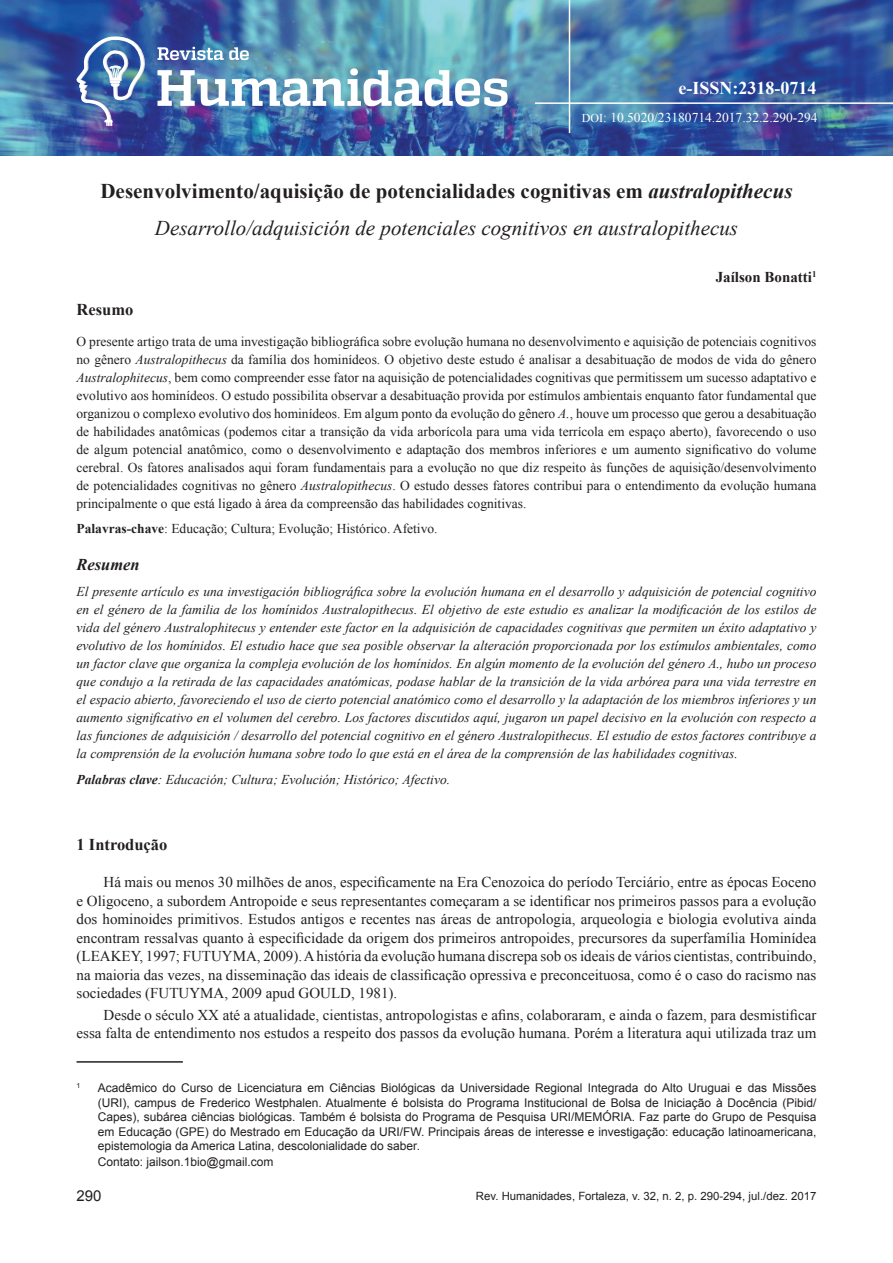
<style>
.page{position:relative;width:893px;height:1263px;background:#fff}
.page>*{position:absolute;margin:0;border:0;box-sizing:border-box;transform-origin:0 0}
.t1{font:italic 21px/36.8px "Times New Roman";color:#231f20;text-align:center}
.t2{font:700 18px "Times New Roman";color:#fff}
.t3{font:700 16.5px "Times New Roman";color:#231f20}
.t4{font:italic 700 16.5px "Times New Roman";color:#231f20}
.t5{font:15px/18.5px "Times New Roman";color:#231f20;text-align:justify}
.t6{font:700 15px "Times New Roman";color:#231f20}
.t7{font:15px "Arial";color:#231f20}
.t8{font:italic 13.5px/18px "Times New Roman";color:#231f20;text-align:justify}
.t9{font:13.5px/18px "Times New Roman";color:#231f20;text-align:justify}
.t10{font:13.5px "Times New Roman";color:#fff}
.t11{font:12px/14.4px "Arial";color:#231f20;text-align:justify}
.t12{font:11.4px "Arial";color:#231f20}
.t13{font:7.05px "Arial";color:#231f20}
.s1{font-size:12px}
.s2{font-weight:700;font-style:normal}
.s3{font-weight:700}
.s4{font-style:italic}
</style>
<div class="page">
<img style="left:0;top:0;width:893px;height:155px">
<hr style="left:569px;top:0;width:1px;height:133px;background:#fff">
<hr style="left:535px;top:102px;width:358px;height:2px;background:#fff">
<img style="left:75px;top:34px;width:71px;height:92px">
<svg style="left:157px;top:47px;width:92px;height:13px"></svg>
<img style="left:157px;top:68px;width:351px;height:38px">
<hr style="left:77px;top:1061px;width:106px;height:2px;background:#231f20">
<h2 class="t2" style="left:678px;top:75px;width:139px">e-ISSN:2318-0714</h2>
<p class="t10" style="left:582px;top:108px;width:237px"><span class="s1">DOI</span>: 10.5020/23180714.2017.32.2.290-294</p>
<h1 class="t1" style="left:100px;top:172px;width:694px"><span class="s2">Desenvolvimento/aquisição de potencialidades cognitivas em</span> <span class="s3">australopithecus<br></span>Desarrollo/adquisición de potenciales cognitivos en australopithecus</h1>
<p class="t6" style="left:716px;top:267px;width:102px">Jaílson Bonatti<sup>1</sup></p>
<p class="t3" style="left:77px;top:298px;width:58px">Resumo</p>
<p class="t9" style="left:77px;top:332px;width:741px">O presente artigo trata de uma investigação bibliográfica sobre evolução humana no desenvolvimento e aquisição de potenciais cognitivos no gênero <span class="s4">Australopithecus</span> da família dos hominídeos. O objetivo deste estudo é analisar a desabituação de modos de vida do gênero <span class="s4">Australophitecus</span>, bem como compreender esse fator na aquisição de potencialidades cognitivas que permitissem um sucesso adaptativo e evolutivo aos hominídeos. O estudo possibilita observar a desabituação provida por estímulos ambientais enquanto fator fundamental que organizou o complexo evolutivo dos hominídeos. Em algum ponto da evolução do gênero <span class="s4">A.</span>, houve um processo que gerou a desabituação de habilidades anatômicas (podemos citar a transição da vida arborícola para uma vida terrícola em espaço aberto), favorecendo o uso de algum potencial anatômico, como o desenvolvimento e adaptação dos membros inferiores e um aumento significativo do volume cerebral. Os fatores analisados aqui foram fundamentais para a evolução no que diz respeito às funções de aquisição/desenvolvimento de potencialidades cognitivas no gênero <span class="s4">Australopithecus</span>. O estudo desses fatores contribui para o entendimento da evolução humana principalmente o que está ligado à área da compreensão das habilidades cognitivas.</p>
<p class="t9" style="left:77px;top:519px;width:363px"><span class="s3">Palavras-chave</span>: Educação; Cultura; Evolução; Histórico. Afetivo.</p>
<p class="t4" style="left:77px;top:553px;width:65px">Resumen</p>
<p class="t8" style="left:77px;top:583px;width:741px">El presente artículo es una investigación bibliográfica sobre la evolución humana en el desarrollo y adquisición de potencial cognitivo en el género de la familia de los homínidos Australopithecus. El objetivo de este estudio es analizar la modificación de los estilos de vida del género Australophitecus y entender este factor en la adquisición de capacidades cognitivas que permiten un éxito adaptativo y evolutivo de los homínidos. El estudio hace que sea posible observar la alteración proporcionada por los estímulos ambientales, como un factor clave que organiza la compleja evolución de los homínidos. En algún momento de la evolución del género A., hubo un proceso que condujo a la retirada de las capacidades anatómicas, podase hablar de la transición de la vida arbórea para una vida terrestre en el espacio abierto, favoreciendo el uso de cierto potencial anatómico como el desarrollo y la adaptación de los miembros inferiores y un aumento significativo en el volumen del cerebro. Los factores discutidos aquí, jugaron un papel decisivo en la evolución con respecto a las funciones de adquisición / desarrollo del potencial cognitivo en el género Australopithecus. El estudio de estos factores contribuye a la comprensión de la evolución humana sobre todo lo que está en el área de la comprensión de las habilidades cognitivas.</p>
<p class="t8" style="left:77px;top:770px;width:375px"><span class="s3">Palabras clave</span>: Educación; Cultura; Evolución; Histórico; Afectivo.</p>
<p class="t3" style="left:77px;top:833px;width:92px">1 Introdução</p>
<p class="t5" style="left:77px;top:873px;width:741px;text-indent:27px">Há mais ou menos 30 milhões de anos, especificamente na Era Cenozoica do período Terciário, entre as épocas Eoceno e Oligoceno, a subordem Antropoide e seus representantes começaram a se identificar nos primeiros passos para a evolução dos hominoides primitivos. Estudos antigos e recentes nas áreas de antropologia, arqueologia e biologia evolutiva ainda encontram ressalvas quanto à especificidade da origem dos primeiros antropoides, precursores da superfamília Hominídea (LEAKEY, 1997; FUTUYMA, 2009). A história da evolução humana discrepa sob os ideais de vários cientistas, contribuindo, na maioria das vezes, na disseminação das ideais de classificação opressiva e preconceituosa, como é o caso do racismo nas sociedades (FUTUYMA, 2009 apud GOULD, 1981).</p>
<p class="t5" style="left:77px;top:1005px;width:741px;text-align:right">Desde o século XX até a atualidade, cientistas, antropologistas e afins, colaboraram, e ainda o fazem, para desmistificar essa falta de entendimento nos estudos a respeito dos passos da evolução humana. Porém a literatura aqui utilizada traz um</p>
<p class="t13" style="left:77px;top:1081px;width:5px">1</p>
<p class="t11" style="left:98px;top:1081px;width:720px">Acadêmico do Curso de Licenciatura em Ciências Biológicas da Universidade Regional Integrada do Alto Uruguai e das Missões (URI), campus de Frederico Westphalen. Atualmente é bolsista do Programa Institucional de Bolsa de Iniciação à Docência (Pibid/ Capes), subárea ciências biológicas. Também é bolsista do Programa de Pesquisa URI/MEMÓRIA. Faz parte do Grupo de Pesquisa em Educação (GPE) do Mestrado em Educação da URI/FW. Principais áreas de interesse e investigação: educação latinoamericana, epistemologia da America Latina, descolonialidade do saber.</p>
<p class="t11" style="left:98px;top:1155px;width:177px">Contato: jailson.1bio@gmail.com</p>
<p class="t7" style="left:77px;top:1186px;width:27px">290</p>
<p class="t12" style="left:476px;top:1188px;width:342px">Rev. Humanidades, Fortaleza, v. 32, n. 2, p. 290-294, jul./dez. 2017</p>
</div>
